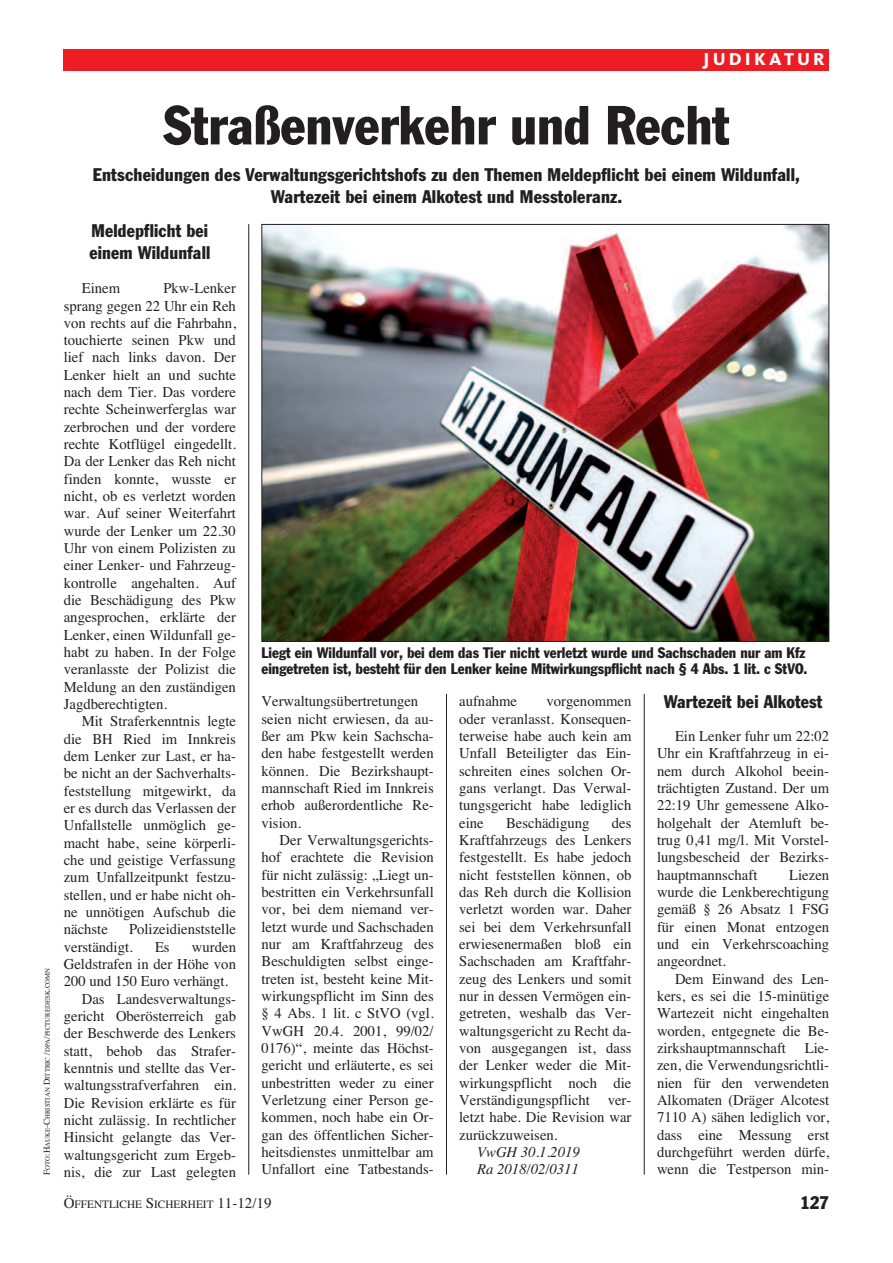
<style>
.page{position:relative;width:893px;height:1263px;background:#fff}
.page>*{position:absolute;margin:0;border:0;box-sizing:border-box;transform-origin:0 0}
.t1{font:condensed 54px "Franklin Gothic";color:#231f20}
.t2{font:condensed 18px/21.6px "Franklin Gothic";letter-spacing:.01em;color:#231f20}
.t3{font:800 18px "Kievit";letter-spacing:.175em;color:#fff}
.t4{font:15px/17.2px "Times";color:#231f20;text-align:justify}
.t5{font:condensed 15px/15.8px "Franklin Gothic";color:#231f20}
.t6{font:italic 15px/17.2px "Times";color:#231f20}
.t7{font:11.25px "Times";color:#231f20}
.t8{font:6.75px "Times";color:#231f20}
.s1{font-size:9px}
.s2{font-size:15px}
</style>
<div class="page">
<hr style="left:644px;top:694px;width:1px;height:481px;background:#231f20">
<div style="left:64px;top:49px;width:765px;height:21px;background:#ee1d23"></div>
<hr style="left:248px;top:224px;width:1px;height:951px;background:#231f20">
<hr style="left:446px;top:694px;width:1px;height:481px;background:#231f20">
<img style="left:263px;top:226px;width:564px;height:414px">
<p class="t3" style="left:703px;top:53px;width:123px">JUDIKATUR</p>
<p class="t8" style="left:44px;top:1175px;width:208px;rotate:-90deg"><span class="s1">F</span>OTO<span class="s1">:H</span>AUKE<span class="s1">-C</span>HRISTIAN <span class="s1">D</span>ITTRIC <span class="s1">/</span>DPA<span class="s1">/</span>PICTUREDESK<span class="s1">.</span>COMN</p>
<h1 class="t1" style="left:163px;top:106px;width:568px">Straßenverkehr und Recht</h1>
<p class="t2" style="left:93px;top:165px;width:709px;text-align:center">Entscheidungen des Verwaltungsgerichtshofs zu den Themen Meldepflicht bei einem Wildunfall,<br>Wartezeit bei einem Alkotest und Messtoleranz.</p>
<p class="t2" style="left:89px;top:221px;width:122px">Meldepflicht bei einem Wildunfall</p>
<p class="t4" style="left:82px;top:279px;width:40px">Einem</p>
<p class="t4" style="left:64px;top:279px;width:174px;text-indent:100px">Pkw-Lenker sprang gegen 22 Uhr ein Reh von rechts auf die Fahrbahn, touchierte seinen Pkw und lief nach links davon. Der Lenker hielt an und suchte nach dem Tier. Das vordere rechte Scheinwerferglas war zerbrochen und der vordere rechte Kotflügel eingedellt.<br>Da der Lenker das Reh nicht finden konnte, wusste er nicht, ob es verletzt worden war. Auf seiner Weiterfahrt wurde der Lenker um 22.30<br>Uhr von einem Polizisten zu einer Lenker- und Fahrzeug&shy;kontrolle angehalten. Auf die Beschädigung des Pkw angesprochen, erklärte der Lenker, einen Wildunfall ge&shy;habt zu haben. In der Folge veranlasste der Polizist die Meldung an den zuständigen Jagdberechtigten.</p>
<p class="t4" style="left:64px;top:712px;width:174px;text-indent:18px">Mit Straferkenntnis legte die BH Ried im Innkreis dem Lenker zur Last, er ha&shy;be nicht an der Sachverhalts&shy;feststellung mitgewirkt, da er es durch das Verlassen der Unfallstelle unmöglich ge&shy;macht habe, seine körperli&shy;che und geistige Verfassung zum Unfallzeitpunkt festzu&shy;stellen, und er habe nicht oh&shy;ne unnötigen Aufschub die nächste</p>
<p class="t4" style="left:64px;top:920px;width:174px;text-indent:65px">Polizeidienststelle verständigt.</p>
<p class="t4" style="left:155px;top:938px;width:16px">Es</p>
<p class="t4" style="left:192px;top:938px;width:46px">wurden</p>
<p class="t4" style="left:64px;top:955px;width:174px">Geldstrafen in der Höhe von</p>
<p class="t4" style="left:64px;top:972px;width:166px">200 und 150 Euro verhängt.</p>
<p class="t4" style="left:82px;top:990px;width:156px">Das Landesverwaltungs-</p>
<p class="t4" style="left:64px;top:1007px;width:174px">gericht Oberösterreich gab</p>
<p class="t4" style="left:64px;top:1024px;width:174px">der Beschwerde des Lenkers</p>
<p class="t4" style="left:64px;top:1042px;width:174px">statt, behob das Strafer-</p>
<p class="t4" style="left:64px;top:1059px;width:174px">kenntnis und stellte das Ver-</p>
<p class="t4" style="left:64px;top:1076px;width:174px">waltungsstrafverfahren ein.</p>
<p class="t4" style="left:64px;top:1094px;width:174px">Die Revision erklärte es für</p>
<p class="t4" style="left:64px;top:1111px;width:174px">nicht zulässig. In rechtlicher</p>
<p class="t4" style="left:64px;top:1128px;width:174px">Hinsicht gelangte das Ver-</p>
<p class="t4" style="left:64px;top:1146px;width:174px">waltungsgericht zum Ergeb-</p>
<p class="t4" style="left:64px;top:1163px;width:174px">nis, die zur Last gelegten</p>
<p class="t5" style="left:261px;top:646px;width:547px">Liegt ein Wildunfall vor, bei dem das Tier nicht verletzt wurde und Sachschaden nur am Kfz eingetreten ist, besteht für den Lenker keine Mitwirkungspflicht nach § 4 Abs. 1 lit. c StVO.</p>
<p class="t4" style="left:262px;top:693px;width:174px;text-align:left">Verwaltungsübertretungen seien nicht erwiesen, da au&shy;ßer am Pkw kein Sachscha&shy;den habe festgestellt werden können. Die Bezirkshaupt&shy;mannschaft Ried im Innkreis erhob außerordentliche Re&shy;vision.</p>
<p class="t4" style="left:261px;top:831px;width:174px;text-indent:18px">Der Verwaltungsgerichts&shy;hof erachtete die Revision für nicht zulässig: „Liegt un&shy;bestritten ein Verkehrsunfall vor, bei dem niemand ver&shy;letzt wurde und Sachschaden nur am Kraftfahrzeug des Beschuldigten selbst einge&shy;treten ist, besteht keine Mit&shy;wirkungspflicht im Sinn des § 4 Abs. 1 lit. c StVO (vgl.<br>VwGH 20.4. 2001, 99/02/ 0176)“, meinte das Höchst&shy;gericht und erläuterte, es sei unbestritten weder zu einer Verletzung einer Person ge&shy;kommen, noch habe ein Or&shy;gan des öffentlichen Sicher&shy;heitsdienstes unmittelbar am Unfallort eine Tatbestands-</p>
<p class="t4" style="left:459px;top:693px;width:59px">aufnahme</p>
<p class="t4" style="left:459px;top:693px;width:174px;text-indent:87px">vorgenommen oder veranlasst. Konsequen&shy;terweise habe auch kein am Unfall Beteiligter das Ein&shy;schreiten eines solchen Or&shy;gans verlangt. Das Verwal&shy;tungsgericht habe lediglich eine</p>
<p class="t4" style="left:459px;top:814px;width:174px;text-indent:153px">des Kraftfahrzeugs des Lenkers festgestellt. Es habe jedoch nicht feststellen können, ob das Reh durch die Kollision verletzt worden war. Daher sei bei dem Verkehrsunfall erwiesenermaßen bloß ein Sachschaden am Kraftfahr&shy;zeug des Lenkers und somit nur in dessen Vermögen ein&shy;getreten, weshalb das Ver&shy;waltungsgericht zu Recht da&shy;von ausgegangen ist, dass der Lenker weder die Mit&shy;wirkungspflicht noch die Verständigungspflicht ver&shy;letzt habe. Die Revision war zurückzuweisen.</p>
<p class="t6" style="left:477px;top:1143px;width:104px">VwGH 30.1.2019<br>Ra 2018/02/0311</p>
<p class="t4" style="left:506px;top:814px;width:85px">Beschädigung</p>
<p class="t2" style="left:664px;top:692px;width:160px">Wartezeit bei Alkotest</p>
<p class="t4" style="left:657px;top:727px;width:174px;text-indent:18px">Ein Lenker fuhr um 22:02<br>Uhr ein Kraftfahrzeug in ei&shy;nem durch Alkohol beein&shy;trächtigten Zustand. Der um 22:19 Uhr gemessene Alko&shy;holgehalt der Atemluft be&shy;trug 0,41 mg/l. Mit Vorstel&shy;lungsbescheid der Bezirks&shy;hauptmannschaft</p>
<p class="t4" style="left:657px;top:866px;width:174px;text-indent:132px">Liezen wurde die Lenkberechtigung gemäß § 26 Absatz 1 FSG für einen Monat entzogen und ein Verkehrscoaching angeordnet.</p>
<p class="t4" style="left:657px;top:970px;width:174px;text-indent:18px">Dem Einwand des Len&shy;kers, es sei die 15-minütige Wartezeit nicht eingehalten worden, entgegnete die Be&shy;zirkshauptmannschaft Lie&shy;zen, die Verwendungsrichtli&shy;nien für den verwendeten Alkomaten (Dräger Alcotest 7110 A) sähen lediglich vor, dass eine Messung erst durchgeführt werden dürfe, wenn die Testperson min-</p>
<p class="t7" style="left:64px;top:1198px;width:209px"><span class="s2">Ö</span>FFENTLICHE <span class="s2">S</span>ICHERHEIT <span class="s2">11-12/19</span></p>
<p class="t2" style="left:800px;top:1193px;width:30px">127</p>
</div>
